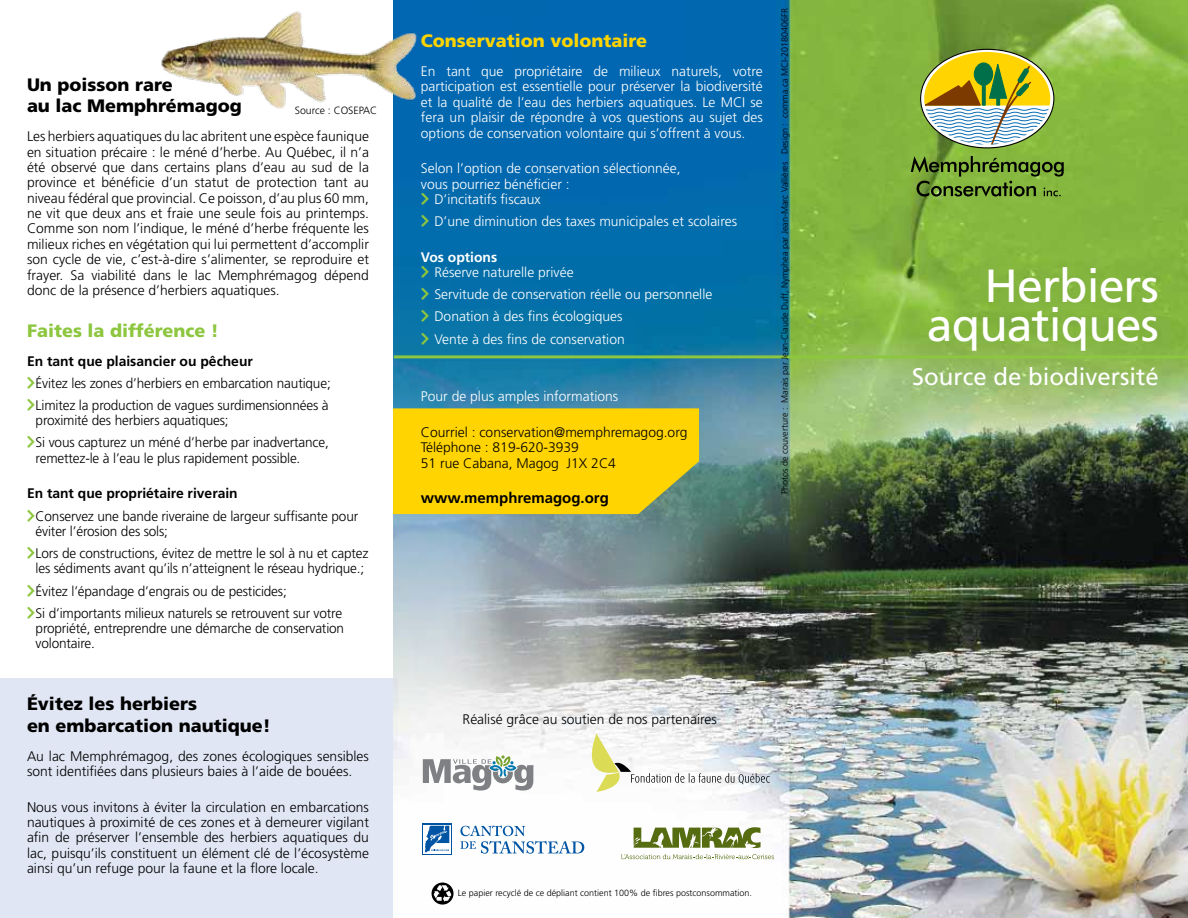
<style>
.page{position:relative;width:1188px;height:918px;background:#fff}
.page>*{position:absolute;margin:0;border:0;box-sizing:border-box;transform-origin:0 0}
.t1{font:46.5px/39px "Frutiger LT Std";letter-spacing:-.02em;color:#fff;text-align:right}
.t2{font:24px "Frutiger LT Std";color:#fff}
.t3{font:900 18px/21.6px "Frutiger LT Std";color:#000}
.t4{font:900 18px "Frutiger LT Std";color:#ffd400}
.t5{font:900 18px "Frutiger LT Std";color:#8dc63f}
.t6{font:700 15px "Frutiger LT Std";color:#000}
.t7{font:300 13.8px/15.3px "Frutiger LT Std";letter-spacing:-.01em;color:#000}
.t8{font:300 13.8px/15.3px "Frutiger LT Std";color:#fff;text-align:justify}
.t9{font:700 13.8px "Frutiger LT Std";color:#000}
.t10{font:700 13.8px "Frutiger LT Std";color:#fff}
.t11{font:300 10.5px "Frutiger LT Std";color:#000}
.t12{font:300 9px "Frutiger LT Std";color:#000}
</style>
<div class="page">
<div style="left:0;top:678px;width:398px;height:240px;background:#e0e6f4"></div>
<img style="left:394px;top:0;width:794px;height:918px">
<svg style="left:924px;top:52px;width:126px;height:93px"></svg>
<svg style="left:911px;top:156px;width:153px;height:41px;background:#64892f"></svg>
<hr style="left:394px;top:355px;width:794px;height:3px;background:#8dc63f">
<svg style="left:432px;top:883px;width:22px;height:22px"></svg>
<div style="left:393px;top:408px;width:306px;height:106px;background:#ffd400"></div>
<img style="left:161px;top:9px;width:258px;height:101px">
<svg style="left:423px;top:755px;width:111px;height:36px"></svg>
<svg style="left:422px;top:823px;width:30px;height:32px"></svg>
<svg style="left:424px;top:825px;width:27px;height:29px"></svg>
<svg style="left:460px;top:825px;width:124px;height:29px"></svg>
<svg style="left:425px;top:826px;width:24px;height:27px"></svg>
<svg style="left:588px;top:733px;width:182px;height:59px"></svg>
<svg style="left:634px;top:827px;width:127px;height:21px"></svg>
<svg style="left:621px;top:854px;width:153px;height:5px"></svg>
<svg style="left:422px;top:193px;width:7px;height:12px"></svg>
<svg style="left:422px;top:215px;width:7px;height:12px"></svg>
<svg style="left:422px;top:266px;width:7px;height:12px"></svg>
<svg style="left:422px;top:288px;width:7px;height:12px"></svg>
<svg style="left:422px;top:310px;width:7px;height:12px"></svg>
<svg style="left:422px;top:332px;width:7px;height:12px"></svg>
<h3 class="t3" style="left:27px;top:74px;width:216px">Un poisson rare<br>au lac Memphrémagog</h3>
<p class="t7" style="left:27px;top:129px;width:344px;text-align:justify">Les herbiers aquatiques du lac abritent une espèce faunique en situation précaire : le méné d’herbe. Au Québec, il n’a été observé que dans certains plans d’eau au sud de la province et bénéficie d’un statut de protection tant au niveau fédéral que provincial. Ce poisson, d’au plus 60 mm, ne vit que deux ans et fraie une seule fois au printemps.<br>Comme son nom l’indique, le méné d’herbe fréquente les milieux riches en végétation qui lui permettent d’accomplir son cycle de vie, c’est-à-dire s’alimenter, se reproduire et frayer. Sa viabilité dans le lac Memphrémagog dépend donc de la présence d’herbiers aquatiques.</p>
<h3 class="t5" style="left:27px;top:320px;width:193px">Faites la différence !</h3>
<p class="t9" style="left:27px;top:353px;width:227px">En tant que plaisancier ou pêcheur</p>
<p class="t7" style="left:36px;top:372px;width:297px;line-height:22.2px">Évitez les zones d’herbiers en embarcation nautique;<br>Limitez la production de vagues surdimensionnées à</p>
<p class="t7" style="left:36px;top:410px;width:295px;line-height:22.2px">proximité des herbiers aquatiques;<br>Si vous capturez un méné d’herbe par inadvertance,</p>
<p class="t7" style="left:36px;top:451px;width:266px">remettez-le à l’eau le plus rapidement possible.</p>
<p class="t9" style="left:27px;top:485px;width:212px">En tant que propriétaire riverain</p>
<p class="t7" style="left:36px;top:508px;width:324px">Conservez une bande riveraine de largeur suffisante pour éviter l’érosion des sols;</p>
<p class="t7" style="left:36px;top:546px;width:334px">Lors de constructions, évitez de mettre le sol à nu et captez les sédiments avant qu’ils n’atteignent le réseau hydrique.;</p>
<p class="t7" style="left:36px;top:580px;width:308px;line-height:22.2px">Évitez l’épandage d’engrais ou de pesticides;<br>Si d’importants milieux naturels se retrouvent sur votre</p>
<p class="t7" style="left:36px;top:621px;width:310px">propriété, entreprendre une démarche de conservation volontaire.</p>
<p class="t11" style="left:295px;top:104px;width:84px">Source : COSEPAC</p>
<h3 class="t3" style="left:27px;top:693px;width:245px">Évitez les herbiers<br>en embarcation nautique!</h3>
<p class="t7" style="left:27px;top:748px;width:343px">Au lac Memphrémagog, des zones écologiques sensibles sont identifiées dans plusieurs baies à l’aide de bouées.</p>
<p class="t7" style="left:27px;top:799px;width:344px;text-align:justify">Nous vous invitons à éviter la circulation en embarcations nautiques à proximité de ces zones et à demeurer vigilant afin de préserver l’ensemble des herbiers aquatiques du lac, puisqu’ils constituent un élément clé de l’écosystème ainsi qu’un refuge pour la faune et la flore locale.</p>
<h3 class="t4" style="left:421px;top:30px;width:228px">Conservation volontaire</h3>
<p class="t8" style="left:421px;top:64px;width:344px">En tant que propriétaire de milieux naturels, votre participation est essentielle pour préserver la biodiversité et la qualité de l’eau des herbiers aquatiques. Le MCI se fera un plaisir de répondre à vos questions au sujet des options de conservation volontaire qui s’offrent à vous.</p>
<p class="t8" style="left:421px;top:161px;width:261px">Selon l’option de conservation sélectionnée,</p>
<p class="t8" style="left:421px;top:176px;width:150px">vous pourriez bénéficier :</p>
<p class="t8" style="left:434px;top:192px;width:108px">D’incitatifs fiscaux</p>
<p class="t8" style="left:434px;top:214px;width:304px">D’une diminution des taxes municipales et scolaires</p>
<p class="t10" style="left:421px;top:249px;width:78px">Vos options</p>
<p class="t8" style="left:434px;top:261px;width:280px;line-height:22.2px;text-align:left">Réserve naturelle privée<br>Servitude de conservation réelle ou personnelle Donation à des fins écologiques<br>Vente à des fins de conservation</p>
<p class="t8" style="left:421px;top:389px;width:199px">Pour de plus amples informations</p>
<p class="t7" style="left:421px;top:425px;width:268px">Courriel : conservation@memphremagog.org<br>Téléphone : 819-620-3939<br>51 rue Cabana, Magog J1X 2C4</p>
<p class="t6" style="left:421px;top:489px;width:190px">www.memphremagog.org</p>
<p class="t12" style="left:780px;top:494px;width:487px;rotate:-90deg">Photos de couverture : Marais par Jean-Claude Duff, Nymphea par Jean-Marc Vallières Design : comma.ca MCI-20180406FR</p>
<p class="t7" style="left:463px;top:712px;width:256px">Réalisé grâce au soutien de nos partenaires</p>
<p class="t12" style="left:458px;top:888px;width:296px">Le papier recyclé de ce dépliant contient 100% de fibres postconsommation.</p>
<h1 class="t1" style="left:927px;top:266px;width:233px">Herbiers aquatiques</h1>
<h2 class="t2" style="left:912px;top:363px;width:248px">Source de biodiversité</h2>
</div>
